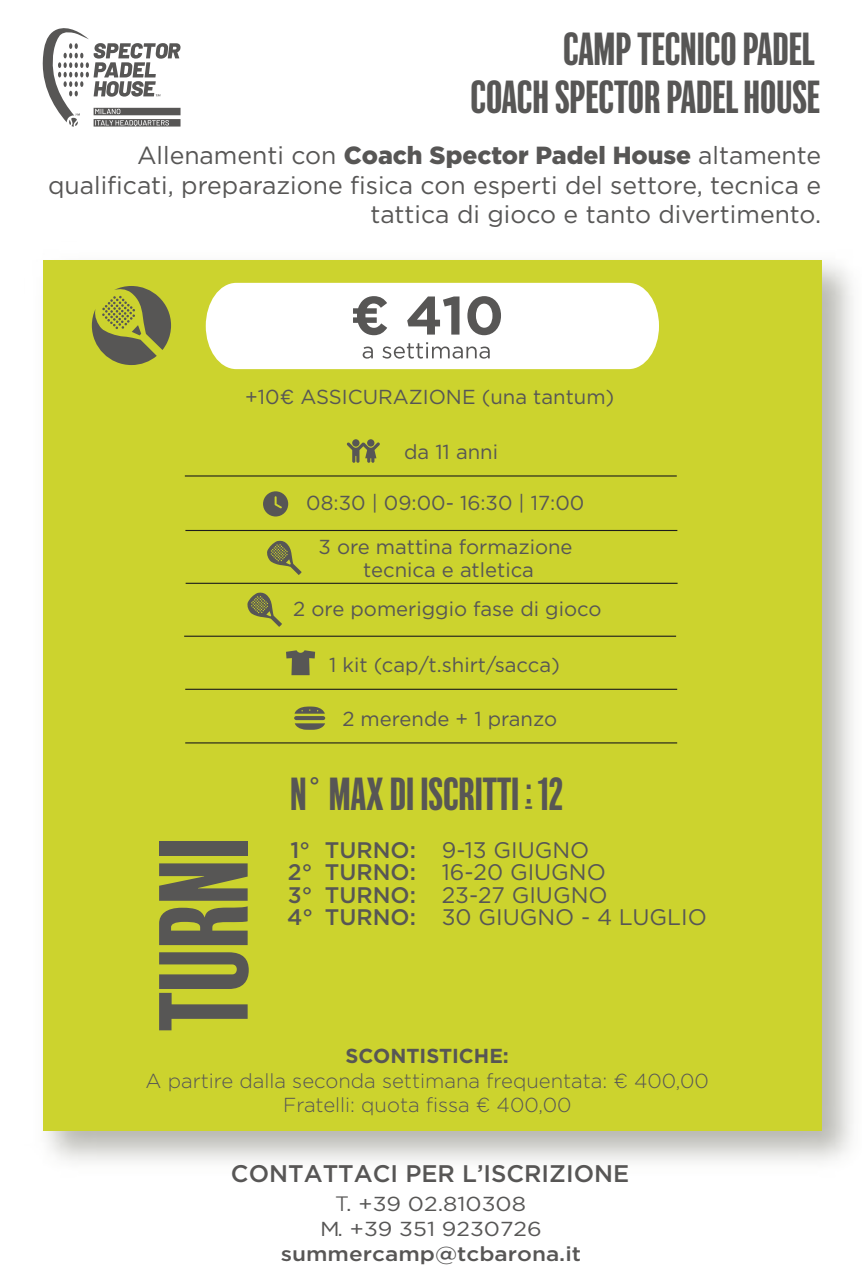
<style>
.page{position:relative;width:862px;height:1276px;background:#fff}
.page>*{position:absolute;margin:0;border:0;box-sizing:border-box;transform-origin:0 0}
.t1{font:700 54px "Gotham";color:#575655}
.t2{font:40.5px/48.6px "Industrial Gothic Single Std";color:#575655;text-align:right}
.t3{font:24.75px/29.2px "Gotham";color:#575655;text-align:right}
.t4{font:500 24.07px "Gotham";color:#575655}
.t5{font:22.5px/22.5px "Gotham";color:#575655}
.t6{font:500 22.5px/22.5px "Gotham";color:#575655}
.t7{font:20.25px/22.5px "Gotham";color:#575655;text-align:center}
.t8{font:300 20.25px/24.3px "Gotham";color:#575655;text-align:center}
.t9{font:20.25px/24.8px "Gotham";color:#575655;text-align:center;scale:1.12 1}
.t10{font:500 20.25px "Gotham";color:#575655;scale:1.12 1}
.t11{font:700 20.25px "Gotham";color:#575655}
.s1{font-weight:900}
.s2{font-family:"Helvetica LT Std";font-weight:300}
</style>
<div class="page">
<img style="left:46px;top:260px;width:807px;height:902px">
<div style="left:43px;top:260px;width:778px;height:871px;background:#ccd32e"></div>
<div style="left:206px;top:283px;width:452px;height:86px;background:#fff"></div>
<svg style="left:347px;top:442px;width:33px;height:21px"></svg>
<div style="left:352px;top:439px;width:7px;height:7px;background:#575655;border-radius:50%"></div>
<div style="left:367px;top:439px;width:7px;height:7px;background:#575655;border-radius:50%"></div>
<svg style="left:263px;top:491px;width:25px;height:25px"></svg>
<hr style="left:185px;top:530px;width:492px;height:1px;background:#1d1d1b">
<hr style="left:185px;top:689px;width:491px;height:1px;background:#1d1d1b">
<svg style="left:286px;top:650px;width:29px;height:25px"></svg>
<svg style="left:294px;top:706px;width:31px;height:24px"></svg>
<hr style="left:185px;top:742px;width:491px;height:1px;background:#1d1d1b">
<svg style="left:159px;top:952px;width:89px;height:78px"></svg>
<svg style="left:159px;top:906px;width:88px;height:39px"></svg>
<svg style="left:159px;top:863px;width:88px;height:37px;background:#6a6b4e"></svg>
<div style="left:159px;top:841px;width:88px;height:14px;background:#575655"></div>
<hr style="left:185px;top:583px;width:492px;height:1px;background:#1d1d1b">
<hr style="left:184px;top:635px;width:491px;height:2px;background:#1d1d1b">
<hr style="left:185px;top:475px;width:491px;height:1px;background:#1d1d1b">
<svg style="left:92px;top:286px;width:79px;height:79px"></svg>
<svg style="left:267px;top:540px;width:34px;height:35px"></svg>
<svg style="left:247px;top:592px;width:35px;height:35px"></svg>
<svg style="left:43px;top:28px;width:137px;height:99px"></svg>
<h2 class="t2" style="left:470px;top:25px;width:350px">CAMP TECNICO PADEL<br>COACH SPECTOR PADEL HOUSE</h2>
<p class="t3" style="left:48px;top:140px;width:774px">Allenamenti con <span class="s1">Coach Spector Padel House</span> altamente qualificati, preparazione fisica con esperti del settore, tecnica e tattica di gioco e tanto divertimento.</p>
<h1 class="t1" style="left:350px;top:280px;width:155px">€ 410</h1>
<p class="t7" style="left:245px;top:385px;width:370px">+10€ ASSICURAZIONE (una tantum)</p>
<p class="t7" style="left:404px;top:440px;width:95px">da 11 anni</p>
<p class="t7" style="left:306px;top:491px;width:279px">08:30 | 09:00- 16:30 | 17:00</p>
<p class="t7" style="left:318px;top:535px;width:255px">3 ore mattina formazione tecnica e atletica</p>
<p class="t7" style="left:293px;top:597px;width:309px">2 ore pomeriggio fase di gioco</p>
<p class="t7" style="left:329px;top:653px;width:232px">1 kit (cap/t.shirt/sacca)</p>
<p class="t7" style="left:342px;top:707px;width:216px">2 merende + 1 pranzo</p>
<h2 class="t2" style="left:290px;top:770px;width:274px">N° MAX DI ISCRITTI : 12</h2>
<p class="t6" style="left:287px;top:838px;width:27px">1°<br>2°<br>3°<br>4°</p>
<p class="t6" style="left:325px;top:838px;width:93px;text-align:justify">TURNO:<br>TURNO:<br>TURNO:<br>TURNO:</p>
<p class="t5" style="left:441px;top:838px;width:266px">9-13 GIUGNO<br>16-20 GIUGNO<br>23-27 GIUGNO<br>30 GIUGNO - 4 LUGLIO</p>
<p class="t11" style="left:345px;top:1042px;width:165px">SCONTISTICHE:</p>
<p class="t8" style="left:145px;top:1067px;width:564px">A partire dalla seconda settimana frequentata: € 400,00<br>Fratelli: quota fissa € 400,00</p>
<p class="t4" style="left:231px;top:1158px;width:399px">CONTATTACI PER L’ISCRIZIONE</p>
<p class="t9" style="left:320px;top:1191px;width:199px"><span class="s2">T</span>. +39 02.810308<br>M. +39 351 9230726</p>
<p class="t10" style="left:281px;top:1240px;width:269px">summercamp@tcbarona.it</p>
</div>
